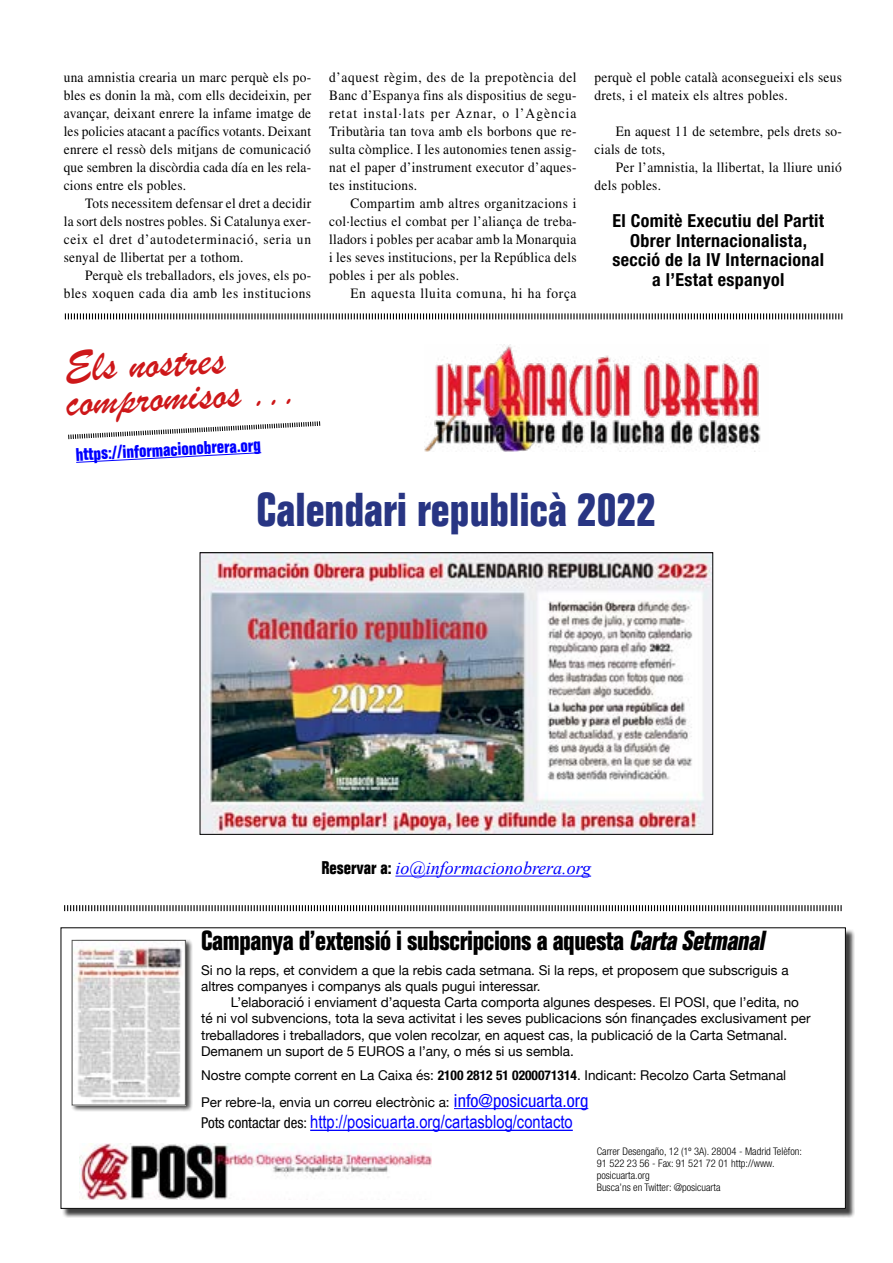
<style>
.page{position:relative;width:893px;height:1263px;background:#fff}
.page>*{position:absolute;margin:0;border:0;box-sizing:border-box;transform-origin:0 0}
.t1{font:700 condensed 46.5px "Folio Std";color:#283583}
.t2{font:45px/34.2px "Brush Script";color:#cd1719}
.t3{font:700 condensed 27px "Folio Std";letter-spacing:-.015em;color:#000}
.t4{font:700 condensed 18px/19.5px "Helvetica Neue LT Std";letter-spacing:.02em;color:#000;text-align:center}
.t5{font:18px "Arial Narrow";color:#00f}
.t6{font:italic 18px "Times New Roman";color:#00f}
.t7{font:700 condensed 18px "Folio Std";color:#00f}
.t8{font:14.25px/18px "Times LT Std";letter-spacing:.02em;color:#000;text-align:justify;scale:.94 1}
.t9{font:14.25px/18px "Times LT Std";letter-spacing:.04em;color:#000;text-align:right;scale:.94 1}
.t10{font:14.25px "Times LT Std";letter-spacing:.05em;color:#000;scale:.94 1}
.t11{font:13.5px/16.2px "Helvetica Neue";color:#000}
.t12{font:300 condensed 10.5px/12px "Helvetica Neue LT Std";color:#000}
.s1{font-family:"Folio Std";font-weight:700;font-style:normal;font-stretch:condensed;color:#000}
.s2{font-style:italic}
.s3{font-family:"Helvetica Neue LT Std";font-weight:700;font-stretch:condensed}
.s4{font-family:"Helvetica Neue LT Std";font-stretch:condensed;font-size:18px;color:#0002ff}
.s5{font-family:"Helvetica Neue LT Std";font-stretch:condensed;font-size:15px;color:#000}
</style>
<div class="page">
<div style="left:63px;top:929px;width:792px;height:288px;background:#000;opacity:.75"></div>
<div style="left:61px;top:928px;width:784px;height:280px;background:#fff"></div>
<div style="left:71px;top:939px;width:122px;height:173px;background:#000;opacity:.75"></div>
<img style="left:74px;top:942px;width:110px;height:161px">
<div style="left:72px;top:940px;width:114px;height:165px;border:1px solid #575756"></div>
<img style="left:79px;top:1143px;width:353px;height:57px">
<hr style="left:454px;top:1108px;width:134px;height:1px;background:#0002ff">
<hr style="left:310px;top:1130px;width:263px;height:1px;background:#00f">
<svg style="left:64px;top:313px;width:779px;height:7px"></svg>
<svg style="left:64px;top:905px;width:778px;height:7px"></svg>
<svg style="left:68px;top:421px;width:252px;height:18px"></svg>
<svg style="left:76px;top:452px;width:186px;height:11px"></svg>
<img style="left:424px;top:344px;width:337px;height:108px">
<img style="left:202px;top:554px;width:509px;height:279px">
<div style="left:200px;top:552px;width:513px;height:283px;border:1px solid #000"></div>
<hr style="left:395px;top:876px;width:196px;height:1px;background:#00f">
<p class="t8" style="left:64px;top:68px;width:265px">una amnistia crearia un marc perquè els po&shy;bles es donin la mà, com ells decideixin, per avançar, deixant enrere la infame imatge de les policies atacant a pacífics votants. Deixant enrere el ressò dels mitjans de comunicació que sembren la discòrdia cada día en les rela&shy;cions entre els pobles.</p>
<p class="t8" style="left:64px;top:194px;width:265px;text-indent:21px">Tots necessitem defensar el dret a decidir la sort dels nostres pobles. Si Catalunya exer&shy;ceix el dret d’autodeterminació, seria un senyal de llibertat per a tothom.</p>
<p class="t9" style="left:64px;top:266px;width:265px">Perquè els treballadors, els joves, els po&shy;bles xoquen cada dia amb les institucions</p>
<p class="t8" style="left:329px;top:68px;width:265px">d’aquest règim, des de la prepotència del Banc d’Espanya fins als dispositius de segu&shy;retat instal·lats per Aznar, o l’Agència Tributària tan tova amb els borbons que re&shy;sulta còmplice. I les autonomies tenen assig&shy;nat el paper d’instrument executor d’aques&shy;tes institucions.</p>
<p class="t8" style="left:329px;top:194px;width:265px;text-indent:21px">Compartim amb altres organitzacions i col·lectius el combat per l’aliança de treba&shy;lladors i pobles per acabar amb la Monarquia i les seves institucions, per la República dels pobles i per als pobles.</p>
<p class="t10" style="left:350px;top:285px;width:242px">En aquesta lluita comuna, hi ha força</p>
<p class="t8" style="left:595px;top:68px;width:265px">perquè el poble català aconsegueixi els seus drets, i el mateix els altres pobles.</p>
<p class="t8" style="left:595px;top:122px;width:265px;text-indent:21px">En aquest 11 de setembre, pels drets so&shy;cials de tots,</p>
<p class="t8" style="left:595px;top:158px;width:264px;text-indent:21px">Per l’amnistia, la llibertat, la lliure unió dels pobles.</p>
<p class="t4" style="left:612px;top:211px;width:213px">El Comitè Executiu del Partit<br>Obrer Internacionalista, secció de la IV Internacional a l’Estat espanyol</p>
<h2 class="t2" style="left:64px;top:350px;width:234px;rotate:-3deg">Els nostres compromisos ...</h2>
<p class="t7" style="left:75px;top:444px;width:187px;rotate:-3deg">https://informacionobrera.org</p>
<h1 class="t1" style="left:257px;top:484px;width:401px">Calendari republicà 2022</h1>
<p class="t6" style="left:322px;top:856px;width:271px"><span class="s1">Reservar a:</span> io@informacionobrera.org</p>
<h3 class="t3" style="left:201px;top:925px;width:570px">Campanya d’extensió i subscripcions a aquesta <span class="s2">CartaSetmanal</span></h3>
<p class="t11" style="left:201px;top:963px;width:589px">Si no la reps, et convidem a que la rebis cada setmana. Si la reps, et proposem que subscriguis a altres companyes i companys als quals pugui interessar.</p>
<p class="t11" style="left:201px;top:995px;width:611px;text-indent:30px">L’elaboració i enviament d’aquesta Carta comporta algunes despeses. El POSI, que l’edita, no té ni vol subvencions, tota la seva activitat i les seves publicacions són finançades exclusivament per treballadores i treballadors, que volen recolzar, en aquest cas, la publicació de la Carta Setmanal.<br>Demanem un suport de 5 EUROS a l’any, o més si us sembla.</p>
<p class="t11" style="left:201px;top:1063px;width:587px;line-height:26.4px">Nostre compte corrent en La Caixa és: <span class="s3">2100 2812 51 0200071314</span>. Indicant: Recolzo Carta Setmanal<br>Per rebre-la, envia un correu electrònic a: <span class="s4">info@posicuarta.org</span></p>
<p class="t5" style="left:201px;top:1109px;width:373px"><span class="s5">Pots contactar des:</span> http://posicuarta.org/cartasblog/contacto</p>
<p class="t12" style="left:597px;top:1145px;width:207px">Carrer Desengaño, 12 (1º 3A). 28004 - Madrid Telèfon:<br>91 522 23 56 - Fax: 91 521 72 01 http://www. posicuarta.org<br>Busca’ns en Twitter: @posicuarta</p>
</div>
